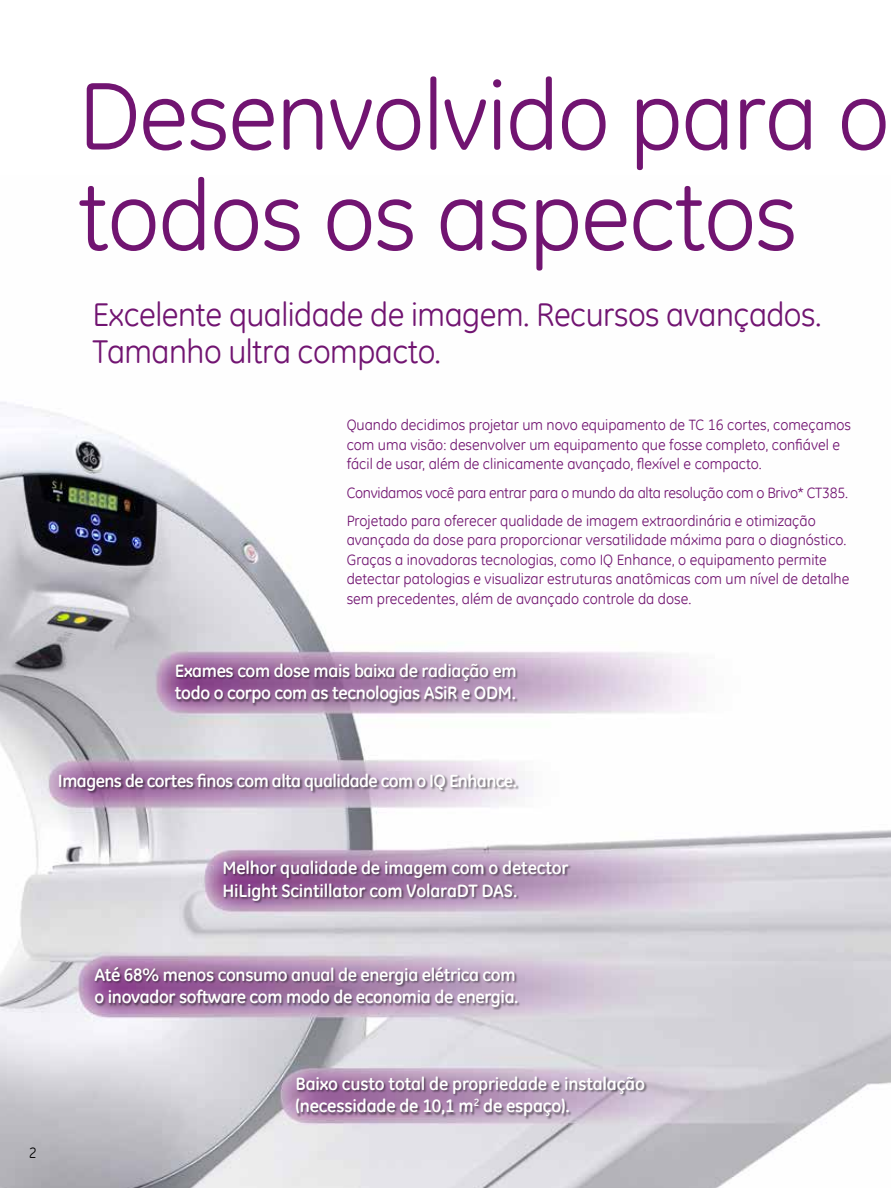
<style>
.page{position:relative;width:891px;height:1188px;background:#fff}
.page>*{position:absolute;margin:0;border:0;box-sizing:border-box;transform-origin:0 0}
.t1{font:97.5px/100.5px "GE Inspira";letter-spacing:-.015em;color:#711471}
.t2{font:33px/37.5px "GE Inspira";letter-spacing:-.015em;color:#711471}
.t3{font:700 18px/22.5px "GE Inspira";letter-spacing:-.02em;color:#fff}
.t4{font:700 17.85px "GE Inspira";letter-spacing:-.03em;color:#fff}
.t5{font:15px/19.5px "GE Inspira";color:#711471}
.t6{font:15px "GE Inspira";color:#000}
</style>
<div class="page">
<img style="left:0;top:402px;width:891px;height:786px">
<div style="left:175px;top:663px;width:344px;height:44px;background:#000;opacity:.5"></div>
<div style="left:296px;top:1076px;width:352px;height:44px;background:#000;opacity:.5"></div>
<div style="left:223px;top:861px;width:349px;height:43px;background:#000;opacity:.5"></div>
<div style="left:59px;top:774px;width:461px;height:20px;background:#000;opacity:.5"></div>
<div style="left:94px;top:967px;width:427px;height:43px;background:#000;opacity:.5"></div>
<h1 class="t1" style="left:78px;top:63px;width:813px">Desenvolvido para o todos os aspectos</h1>
<h2 class="t2" style="left:92px;top:295px;width:731px">Excelente qualidade de imagem. Recursos avançados.<br>Tamanho ultra compacto.</h2>
<p class="t5" style="left:347px;top:415px;width:506px">Quando decidimos projetar um novo equipamento de TC 16 cortes, começamos com uma visão: desenvolver um equipamento que fosse completo, confiável e fácil de usar, além de clinicamente avançado, flexível e compacto.</p>
<p class="t5" style="left:347px;top:478px;width:503px;line-height:28.2px">Convidamos você para entrar para o mundo da alta resolução com o Brivo* CT385.<br>Projetado para oferecer qualidade de imagem extraordinária e otimização</p>
<p class="t5" style="left:347px;top:530px;width:504px">avançada da dose para proporcionar versatilidade máxima para o diagnóstico.<br>Graças a inovadoras tecnologias, como IQ Enhance, o equipamento permite detectar patologias e visualizar estruturas anatômicas com um nível de detalhe sem precedentes, além de avançado controle da dose.</p>
<p class="t3" style="left:175px;top:659px;width:343px">Exames com dose mais baixa de radiação em todo o corpo com as tecnologias ASiR e ODM.</p>
<p class="t4" style="left:58px;top:770px;width:460px">Imagens de cortes finos com alta qualidade com o IQ Enhance.</p>
<p class="t6" style="left:29px;top:1143px;width:9px">2</p>
<p class="t3" style="left:222px;top:856px;width:348px">Melhor qualidade de imagem com o detector<br>HiLight Scintillator com VolaraDT DAS.</p>
<p class="t3" style="left:94px;top:963px;width:426px">Até 68% menos consumo anual de energia elétrica com o inovador software com modo de economia de energia.</p>
<p class="t3" style="left:295px;top:1072px;width:351px">Baixo custo total de propriedade e instalação (necessidade de 10,1 m<sup>2</sup> de espaço).</p>
</div>
